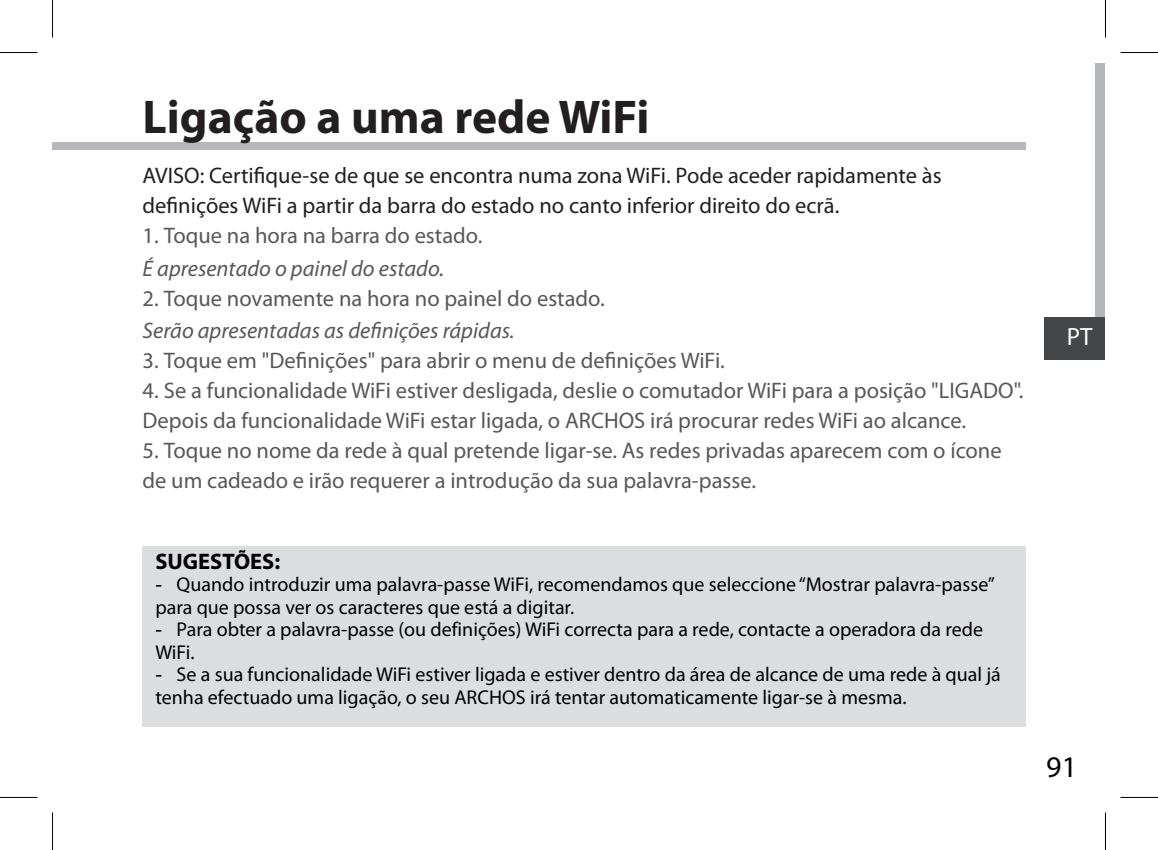
<style>
.page{position:relative;width:1158px;height:850px;background:#fff}
.page>*{position:absolute;margin:0;border:0;box-sizing:border-box;transform-origin:0 0}
.t1{font:700 47.5px "Myriad Pro";color:#231f20}
.t2{font:30px "Myriad Pro";color:#000}
.t3{font:25px "Myriad Pro";color:#fff}
.t4{font:22.5px/30px "Myriad Pro";color:#57585a}
.t5{font:22.5px/30px "Myriad Pro";color:#231f20}
.t6{font:italic 22.5px "Myriad Pro";color:#57585a}
.t7{font:700 22.5px "Myriad Pro";color:#000}
.t8{font:20px/22.5px "Myriad Pro";color:#000}
.s1{font-family:"Arial"}
</style>
<div class="page">
<div style="left:52px;top:142px;width:973px;height:8px;background:#b6b7bb"></div>
<div style="left:142px;top:545px;width:883px;height:181px;background:#dcdddf"></div>
<div style="left:1094px;top:63px;width:10px;height:43px;background:#b6b7bb"></div>
<div style="left:1094px;top:234px;width:10px;height:43px;background:#b6b7bb"></div>
<div style="left:1094px;top:274px;width:10px;height:43px;background:#b6b7bb"></div>
<div style="left:1094px;top:103px;width:10px;height:43px;background:#b6b7bb"></div>
<div style="left:1094px;top:143px;width:10px;height:43px;background:#b6b7bb"></div>
<div style="left:1094px;top:194px;width:10px;height:42px;background:#b6b7bb"></div>
<div style="left:1044px;top:317px;width:60px;height:42px;background:#454647"></div>
<div style="left:1094px;top:175px;width:10px;height:42px;background:#b6b7bb"></div>
<hr style="left:0;top:52px;width:38px;height:1px;background:#000">
<hr style="left:1120px;top:52px;width:37px;height:1px;background:#000">
<hr style="left:0;top:796px;width:38px;height:1px;background:#000">
<hr style="left:1120px;top:796px;width:37px;height:1px;background:#000">
<hr style="left:52px;top:0;width:1px;height:38px;background:#000">
<hr style="left:52px;top:812px;width:1px;height:37px;background:#000">
<hr style="left:1104px;top:0;width:1px;height:38px;background:#000">
<hr style="left:1104px;top:812px;width:1px;height:37px;background:#000">
<h1 class="t1" style="left:142px;top:86px;width:508px">Ligação a uma rede WiFi</h1>
<p class="t5" style="left:142px;top:160px;width:800px">AVISO: Certifique-se de que se encontra numa zona WiFi. Pode aceder rapidamente às definições WiFi a partir da barra do estado no canto inferior direito do ecrã.</p>
<p class="t4" style="left:142px;top:220px;width:341px">1. Toque na hora na barra do estado.</p>
<p class="t6" style="left:142px;top:254px;width:303px">É apresentado o painel do estado.</p>
<p class="t4" style="left:142px;top:283px;width:463px">2. Toque novamente na hora no painel do estado.</p>
<p class="t6" style="left:142px;top:317px;width:373px">Serão apresentadas as definições rápidas.</p>
<p class="t4" style="left:142px;top:345px;width:584px">3. Toque em "Definições" para abrir o menu de definições WiFi.</p>
<p class="t4" style="left:142px;top:375px;width:882px">4. Se a funcionalidade WiFi estiver desligada, deslie o comutador WiFi para a posição "LIGADO".<br>Depois da funcionalidade WiFi estar ligada, o ARCHOS irá procurar redes WiFi ao alcance.</p>
<p class="t4" style="left:142px;top:435px;width:860px">5. Toque no nome da rede à qual pretende ligar-se. As redes privadas aparecem com o ícone de um cadeado e irão requerer a introdução da sua palavra-passe.</p>
<p class="t7" style="left:155px;top:546px;width:126px">SUGESTÕES:</p>
<p class="t8" style="left:155px;top:573px;width:841px"><span class="s1">-</span> Quando introduzir uma palavra-passe WiFi, recomendamos que seleccione “Mostrar palavra-passe” para que possa ver os caracteres que está a digitar.</p>
<p class="t8" style="left:155px;top:618px;width:829px"><span class="s1">-</span> Para obter a palavra-passe (ou definições) WiFi correcta para a rede, contacte a operadora da rede<br>WiFi.</p>
<p class="t8" style="left:155px;top:663px;width:847px"><span class="s1">-</span> Se a sua funcionalidade WiFi estiver ligada e estiver dentro da área de alcance de uma rede à qual já tenha efectuado uma ligação, o seu ARCHOS irá tentar automaticamente ligar-se à mesma.</p>
<p class="t3" style="left:1066px;top:321px;width:27px">PT</p>
<h2 class="t2" style="left:1046px;top:747px;width:32px">91</h2>
</div>
